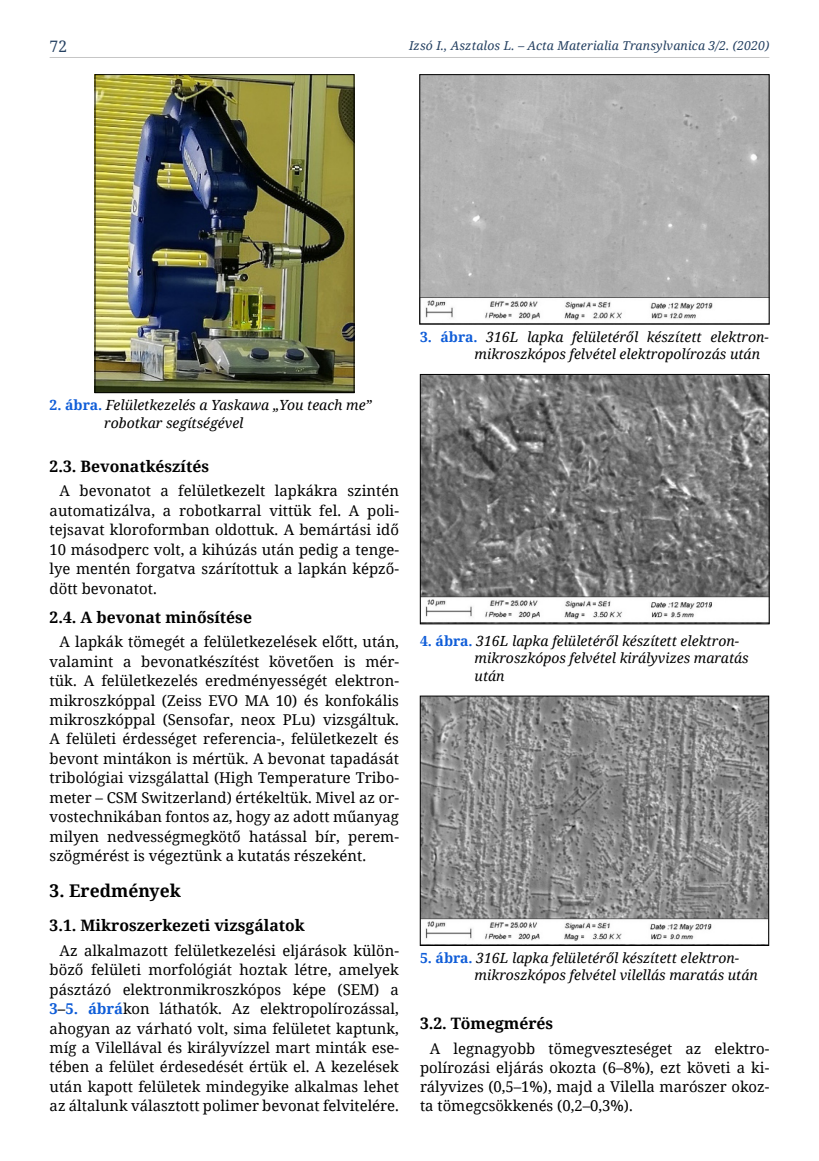
<style>
.page{position:relative;width:819px;height:1161px;background:#fff}
.page>*{position:absolute;margin:0;border:0;box-sizing:border-box;transform-origin:0 0}
.t1{font:700 17.5px "Noto Serif";color:#000}
.t2{font:700 15.75px "Noto Serif";color:#000}
.t3{font:15.75px "Noto Serif";color:#244061}
.t4{font:14.88px/19.4px "Noto Serif";color:#000;text-align:justify}
.t5{font:italic 14px/17.5px "Noto Serif";color:#000}
.t6{font:italic 12.25px "Noto Serif";letter-spacing:.01em;color:#244061}
.s1{font-weight:700;font-style:normal;color:#0f5dd8}
.s2{font-weight:700;color:#0f5dd8}
.s3{font-weight:700}
</style>
<div class="page">
<hr style="left:50px;top:57px;width:719px;height:1px;background:#c6c6c6">
<img style="left:421px;top:76px;width:346px;height:244px">
<div style="left:419px;top:74px;width:350px;height:250px;border:1px solid #000"></div>
<img style="left:422px;top:376px;width:345px;height:243px">
<div style="left:420px;top:374px;width:349px;height:250px;border:1px solid #000"></div>
<img style="left:422px;top:698px;width:344px;height:243px">
<div style="left:420px;top:696px;width:348px;height:250px;border:1px solid #000"></div>
<img style="left:97px;top:76px;width:255px;height:315px">
<div style="left:95px;top:74px;width:259px;height:319px;border:1px solid #000"></div>
<p class="t3" style="left:50px;top:35px;width:19px">72</p>
<p class="t6" style="left:409px;top:37px;width:362px">Izsó I., Asztalos L. – Acta Materialia Transylvanica 3/2. (2020)</p>
<p class="t5" style="left:104px;top:396px;width:269px;text-indent:-55px"><span class="s1">2. ábra.</span> Felületkezelés a Yaskawa „You teach me” robotkar segítségével</p>
<p class="t2" style="left:50px;top:455px;width:161px">2.3. Bevonatkészítés</p>
<p class="t4" style="left:50px;top:481px;width:351px;text-indent:10px">A bevonatot a felületkezelt lapkákra szintén automatizálva, a robotkarral vittük fel. A poli&shy;tejsavat kloroformban oldottuk. A bemártási idő 10 másodperc volt, a kihúzás után pedig a tenge&shy;lye mentén forgatva szárítottuk a lapkán képző&shy;dött bevonatot.</p>
<p class="t2" style="left:50px;top:606px;width:204px">2.4. A bevonat minősítése</p>
<p class="t4" style="left:50px;top:631px;width:351px;text-indent:10px">A lapkák tömegét a felületkezelések előtt, után, valamint a bevonatkészítést követően is mér&shy;tük. A felületkezelés eredményességét elektron&shy;mikroszkóppal (Zeiss EVO MA 10) és konfokális mikroszkóppal (Sensofar, neox PLu) vizsgáltuk.<br>A felületi érdességet referencia-, felületkezelt és bevont mintákon is mértük. A bevonat tapadását tribológiai vizsgálattal (High Temperature Tribo&shy;meter – CSM Switzerland) értékeltük. Mivel az or&shy;vostechnikában fontos az, hogy az adott műanyag milyen nedvességmegkötő hatással bír, perem&shy;szögmérést is végeztünk a kutatás részeként.</p>
<p class="t1" style="left:50px;top:879px;width:133px">3. Eredmények</p>
<p class="t2" style="left:50px;top:914px;width:257px">3.1. Mikroszerkezeti vizsgálatok</p>
<p class="t4" style="left:50px;top:940px;width:351px;text-indent:10px">Az alkalmazott felületkezelési eljárások külön&shy;böző felületi morfológiát hoztak létre, amelyek pásztázó elektronmikroszkópos képe (SEM) a <span class="s2">3</span><span class="s3">–</span><span class="s2">5. ábrá</span>kon láthatók. Az elektropolírozással, ahogyan az várható volt, sima felületet kaptunk, míg a Vilellával és királyvízzel mart minták ese&shy;tében a felület érdesedését értük el. A kezelések után kapott felületek mindegyike alkalmas lehet az általunk választott polimer bevonat felvitelére.</p>
<p class="t5" style="left:474px;top:327px;width:296px;text-indent:-55px"><span class="s1">3. ábra.</span> 316L lapka felületéről készített elektron&shy;mikroszkópos felvétel elektropolírozás után</p>
<p class="t5" style="left:474px;top:631px;width:275px;text-indent:-55px"><span class="s1">4. ábra.</span> 316L lapka felületéről készített elektron&shy;mikroszkópos felvétel királyvizes maratás után</p>
<p class="t5" style="left:474px;top:948px;width:285px;text-indent:-55px"><span class="s1">5. ábra.</span> 316L lapka felületéről készített elektron&shy;mikroszkópos felvétel vilellás maratás után</p>
<p class="t2" style="left:420px;top:1012px;width:135px">3.2. Tömegmérés</p>
<p class="t4" style="left:420px;top:1038px;width:351px;text-indent:10px">A legnagyobb tömegveszteséget az elektro&shy;polírozási eljárás okozta (6–8%), ezt követi a ki&shy;rályvizes (0,5–1%), majd a Vilella marószer okoz&shy;ta tömegcsökkenés (0,2–0,3%).</p>
</div>
